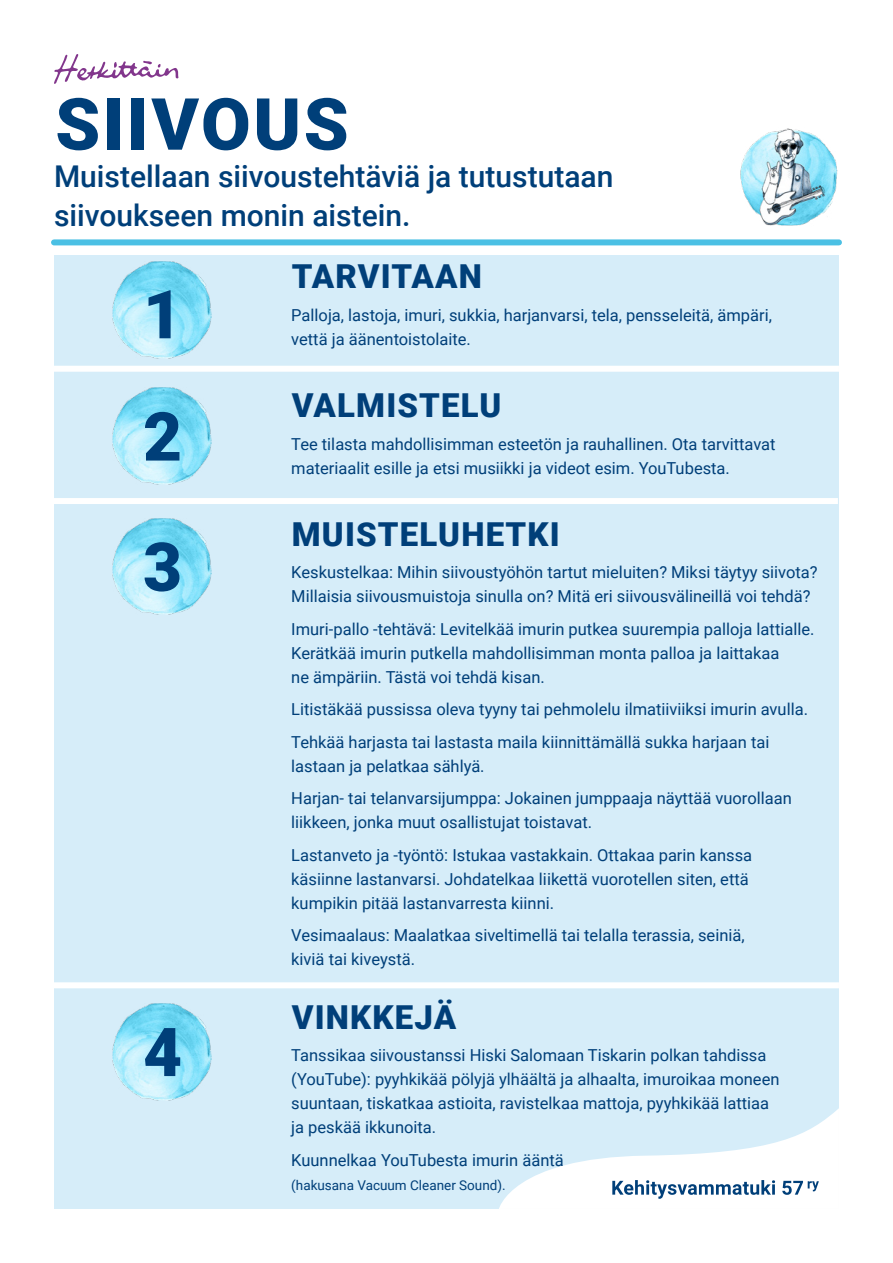
<style>
.page{position:relative;width:893px;height:1263px;background:#fff}
.page>*{position:absolute;margin:0;border:0;box-sizing:border-box;transform-origin:0 0}
.NIMI_H{font:900 72px "Roboto";letter-spacing:.035em;color:#003f79}
.t1{font:900 67.5px/122.2px "Roboto";color:#003f79}
.Tehtävä_otsikko_H2{font:900 33px "Roboto";letter-spacing:.035em;color:#003f79}
.Ingressi_H1{font:500 30px/39px "Roboto";color:#003f79}
.Leipis_p{font:16.5px/24px "Roboto";color:#003f79}
.Leipis_p-2{font:13.5px "Roboto";color:#003f79}
</style>
<div class="page">
<div style="left:54px;top:255px;width:785px;height:953px;background:#d6edf9"></div>
<div style="left:54px;top:239px;width:785px;height:6px;background:#4bc0e4"></div>
<img style="left:112px;top:262px;width:100px;height:96px">
<img style="left:112px;top:388px;width:100px;height:96px">
<img style="left:112px;top:518px;width:100px;height:97px">
<div style="left:54px;top:366px;width:785px;height:6px;background:#fff"></div>
<div style="left:53px;top:498px;width:785px;height:6px;background:#fff"></div>
<svg style="left:499px;top:1108px;width:340px;height:100px"></svg>
<svg style="left:54px;top:54px;width:125px;height:30px"></svg>
<img style="left:112px;top:1003px;width:100px;height:97px">
<div style="left:54px;top:982px;width:785px;height:6px;background:#fff"></div>
<img style="left:740px;top:128px;width:98px;height:98px">
<p class="NIMI_H" style="left:55px;top:74px;width:295px">SIIVOUS</p>
<h1 class="Ingressi_H1" style="left:54px;top:156px;width:561px">Muistellaan siivoustehtäviä ja tutustutaan siivoukseen monin aistein.</h1>
<h2 class="t1" style="left:143px;top:251px;width:41px">1<br>2</h2>
<h2 class="t1" style="left:143px;top:503px;width:41px">3</h2>
<h2 class="t1" style="left:143px;top:988px;width:41px">4</h2>
<p class="Tehtävä_otsikko_H2" style="left:292px;top:254px;width:192px">TARVITAAN</p>
<p class="Leipis_p" style="left:291px;top:302px;width:482px">Palloja, lastoja, imuri, sukkia, harjanvarsi, tela, pensseleitä, ämpäri, vettä ja äänentoistolaite.</p>
<p class="Tehtävä_otsikko_H2" style="left:292px;top:382px;width:211px">VALMISTELU</p>
<p class="Leipis_p" style="left:291px;top:431px;width:486px">Tee tilasta mahdollisimman esteetön ja rauhallinen. Ota tarvittavat materiaalit esille ja etsi musiikki ja videot esim. YouTubesta.</p>
<p class="Tehtävä_otsikko_H2" style="left:292px;top:511px;width:269px">MUISTELUHETKI</p>
<p class="Leipis_p" style="left:291px;top:560px;width:528px">Keskustelkaa: Mihin siivoustyöhön tartut mieluiten? Miksi täytyy siivota?<br>Millaisia siivousmuistoja sinulla on? Mitä eri siivousvälineillä voi tehdä?</p>
<p class="Leipis_p" style="left:291px;top:616px;width:525px">Imuri-pallo -tehtävä: Levitelkää imurin putkea suurempia palloja lattialle.<br>Kerätkää imurin putkella mahdollisimman monta palloa ja laittakaa<br>ne ämpäriin. Tästä voi tehdä kisan.</p>
<p class="Leipis_p" style="left:291px;top:697px;width:518px">Litistäkää pussissa oleva tyyny tai pehmolelu ilmatiiviiksi imurin avulla.</p>
<p class="Leipis_p" style="left:291px;top:729px;width:480px">Tehkää harjasta tai lastasta maila kiinnittämällä sukka harjaan tai lastaan ja pelatkaa sählyä.</p>
<p class="Leipis_p" style="left:291px;top:786px;width:502px">Harjan- tai telanvarsijumppa: Jokainen jumppaaja näyttää vuorollaan liikkeen, jonka muut osallistujat toistavat.</p>
<p class="Leipis_p" style="left:291px;top:842px;width:462px">Lastanveto ja -työntö: Istukaa vastakkain. Ottakaa parin kanssa käsiinne lastanvarsi. Johdatelkaa liikettä vuorotellen siten, että kumpikin pitää lastanvarresta kiinni.</p>
<p class="Leipis_p" style="left:291px;top:923px;width:455px">Vesimaalaus: Maalatkaa siveltimellä tai telalla terassia, seiniä, kiviä tai kiveystä.</p>
<p class="Tehtävä_otsikko_H2" style="left:292px;top:994px;width:166px">VINKKEJÄ</p>
<p class="Leipis_p" style="left:291px;top:1043px;width:490px">Tanssikaa siivoustanssi Hiski Salomaan Tiskarin polkan tahdissa (YouTube): pyyhkikää pölyjä ylhäältä ja alhaalta, imuroikaa moneen suuntaan, tiskatkaa astioita, ravistelkaa mattoja, pyyhkikää lattiaa ja peskää ikkunoita.</p>
<p class="Leipis_p" style="left:291px;top:1147px;width:274px">Kuunnelkaa YouTubesta imurin ääntä</p>
<p class="Leipis_p-2" style="left:291px;top:1175px;width:216px">(hakusana Vacuum Cleaner Sound).</p>
</div>
